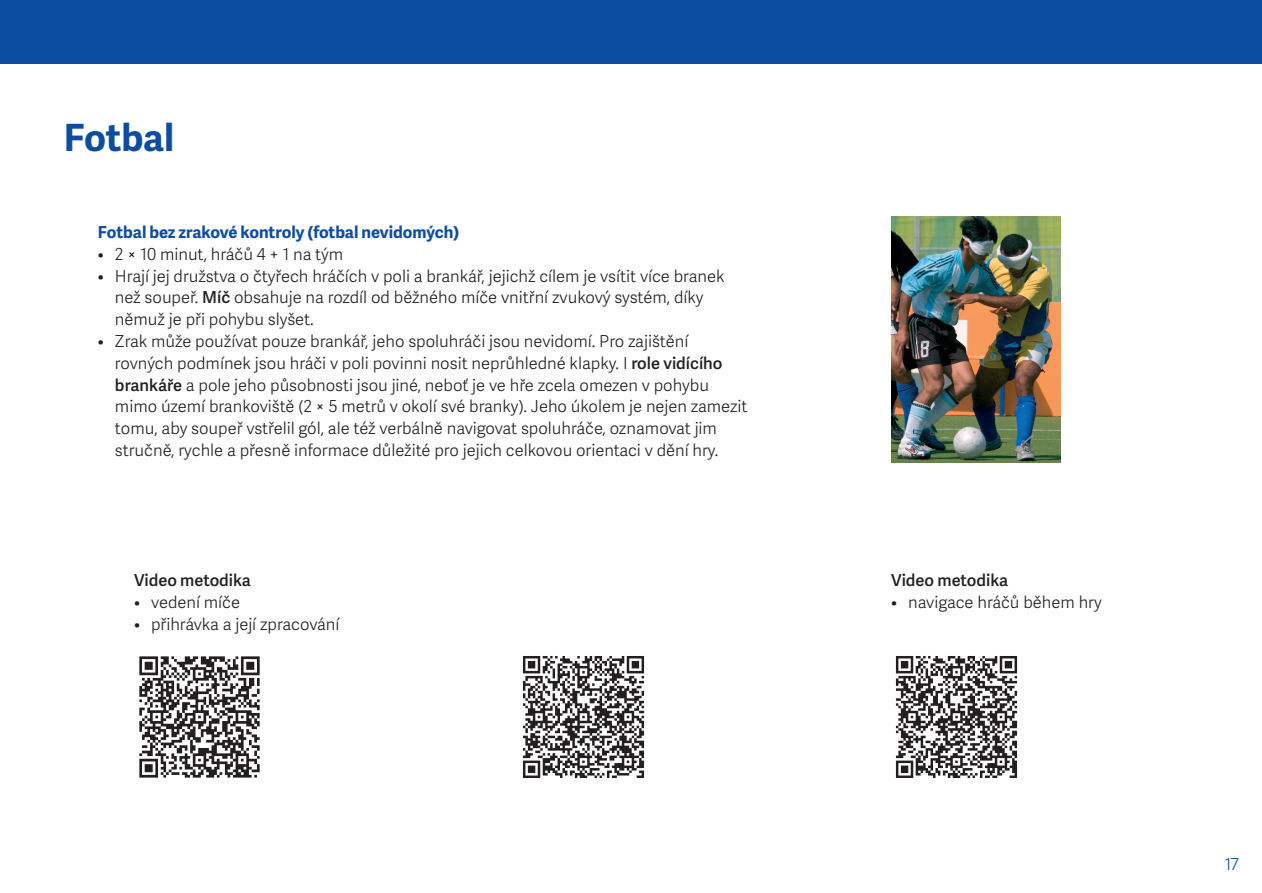
<style>
.page{position:relative;width:1262px;height:893px;background:#fff}
.page>*{position:absolute;margin:0;border:0;box-sizing:border-box;transform-origin:0 0}
.t1{font:700 37.5px "Adelle Sans";letter-spacing:-.01em;color:#0d4da1}
.t2{font:300 16.5px/21.8px "Adelle Sans";color:#231f20}
.t3{font:700 16.5px "Adelle Sans";letter-spacing:-.01em;color:#0d4da1}
.t4{font:600 16.5px "Adelle Sans";color:#231f20}
.t5{font:300 16.5px "Adelle Sans";color:#0d4da1}
.s1{font-weight:600}
</style>
<div class="page">
<div style="left:0;top:0;width:1261px;height:64px;background:#0d4da1"></div>
<img style="left:891px;top:216px;width:169px;height:246px">
<img style="left:139px;top:656px;width:121px;height:122px">
<img style="left:522px;top:656px;width:123px;height:122px">
<img style="left:895px;top:656px;width:123px;height:122px">
<h1 class="t1" style="left:64px;top:110px;width:112px">Fotbal</h1>
<p class="t3" style="left:98px;top:220px;width:363px">Fotbal bez zrakové kontroly (fotbal nevidomých)</p>
<p class="t2" style="left:98px;top:242px;width:247px">• 2 × 10 minut, hráčů 4 + 1 na tým</p>
<p class="t2" style="left:115px;top:264px;width:611px;text-indent:-17px">• Hrají jej družstva o čtyřech hráčích v poli a brankář, jejichž cílem je vsítit více branek než soupeř. <span class="s1">Míč</span> obsahuje na rozdíl od běžného míče vnitřní zvukový systém, díky němuž je při pohybu slyšet.</p>
<p class="t2" style="left:115px;top:329px;width:634px;text-indent:-17px">• Zrak může používat pouze brankář, jeho spoluhráči jsou nevidomí. Pro zajištění rovných podmínek jsou hráči v poli povinni nosit neprůhledné klapky. I <span class="s1">role vidícího brankáře</span> a pole jeho působnosti jsou jiné, neboť je ve hře zcela omezen v pohybu mimo území brankoviště (2 × 5 metrů v okolí své branky). Jeho úkolem je nejen zamezit tomu, aby soupeř vstřelil gól, ale též verbálně navigovat spoluhráče, oznamovat jim stručně, rychle a přesně informace důležité pro jejich celkovou orientaci v dění hry.</p>
<p class="t4" style="left:134px;top:568px;width:118px">Video metodika</p>
<p class="t2" style="left:134px;top:590px;width:108px">• vedení míče</p>
<p class="t2" style="left:134px;top:612px;width:207px">• přihrávka a její zpracování</p>
<p class="t4" style="left:891px;top:568px;width:118px">Video metodika</p>
<p class="t2" style="left:891px;top:590px;width:212px">• navigace hráčů během hry</p>
<p class="t5" style="left:1224px;top:851px;width:16px">17</p>
</div>
